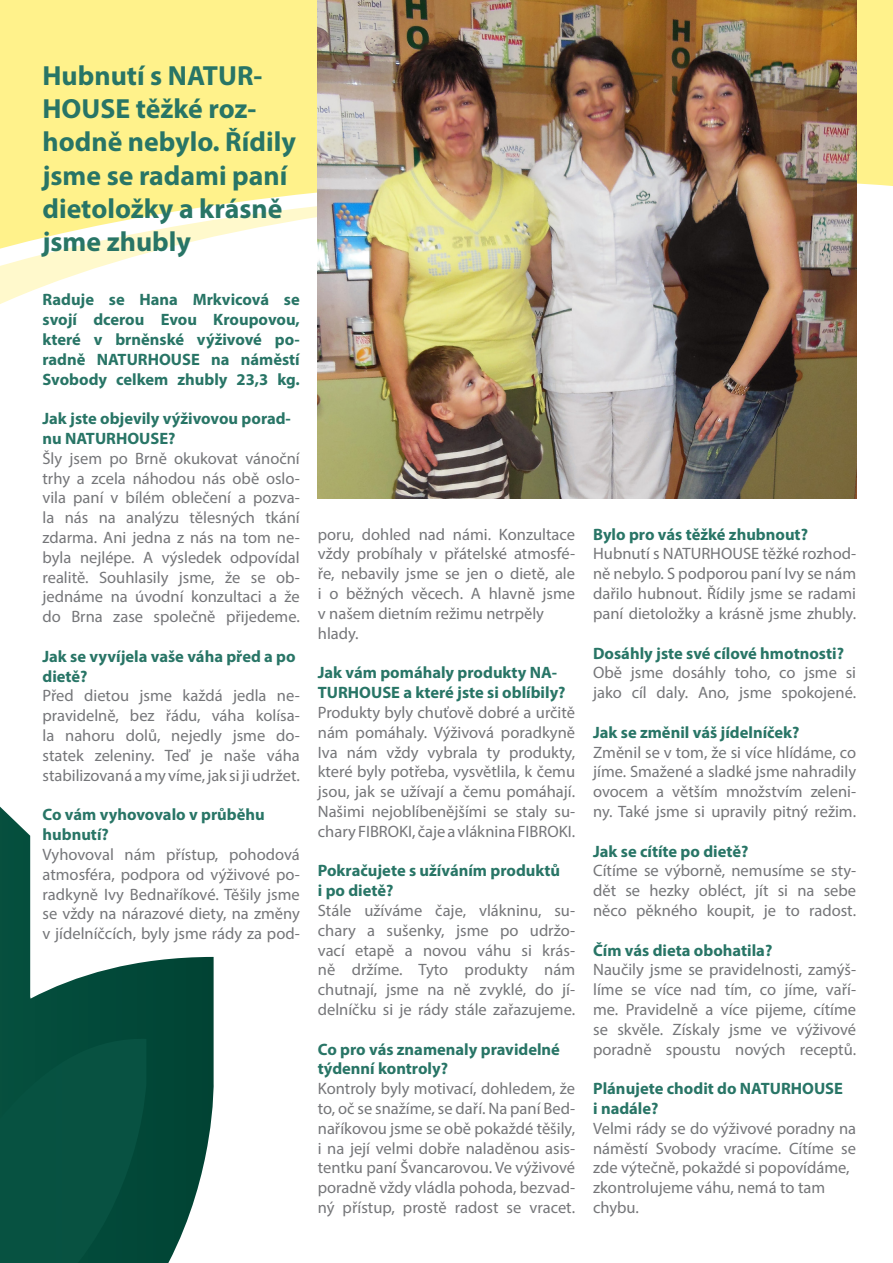
<style>
.page{position:relative;width:893px;height:1263px;background:#fff}
.page>*{position:absolute;margin:0;border:0;box-sizing:border-box;transform-origin:0 0}
.t1{font:700 27.75px/33.3px "Myriad Pro";color:#287566}
.t2{font:16.5px/19.8px "Myriad Pro";color:#757679;text-align:justify}
.t3{font:700 16.5px/19.8px "Myriad Pro";color:#287566}
</style>
<div class="page">
<svg style="left:0;top:807px;width:214px;height:456px"></svg>
<svg style="left:0;top:272px;width:857px;height:42px"></svg>
<svg style="left:0;top:255px;width:857px;height:17px"></svg>
<svg style="left:0;top:0;width:893px;height:255px;background:#fef39b"></svg>
<img style="left:318px;top:0;width:538px;height:499px">
<p class="t1" style="left:43px;top:58px;width:255px">Hubnutí s NATUR-<br>HOUSE těžké roz&shy;hodně nebylo. Řídily jsme se radami paní dietoložky a krásně jsme zhubly</p>
<p class="t3" style="left:43px;top:289px;width:259px;text-align:justify">Raduje se Hana Mrkvicová se svojí dcerou Evou Kroupovou, které v brněnské výživové po&shy;radně NATURHOUSE na náměstí Svobody celkem zhubly 23,3 kg.</p>
<p class="t3" style="left:43px;top:408px;width:250px">Jak jste objevily výživovou porad&shy;nu NATURHOUSE?</p>
<p class="t2" style="left:43px;top:448px;width:259px">Šly jsem po Brně okukovat vánoční trhy a zcela náhodou nás obě oslo&shy;vila paní v bílém oblečení a pozva&shy;la nás na analýzu tělesných tkání zdarma. Ani jedna z nás na tom ne&shy;byla nejlépe. A výsledek odpovídal realitě. Souhlasily jsme, že se ob&shy;jednáme na úvodní konzultaci a že do Brna zase společně přijedeme.</p>
<p class="t3" style="left:43px;top:646px;width:255px">Jak se vyvíjela vaše váha před a po dietě?</p>
<p class="t2" style="left:43px;top:686px;width:259px">Před dietou jsme každá jedla ne&shy;pravidelně, bez řádu, váha kolísa&shy;la nahoru dolů, nejedly jsme do&shy;statek zeleniny. Teď je naše váha stabilizovaná a my víme, jak si ji udržet.</p>
<p class="t3" style="left:43px;top:804px;width:224px">Co vám vyhovovalo v průběhu hubnutí?</p>
<p class="t2" style="left:43px;top:844px;width:259px">Vyhovoval nám přístup, pohodová atmosféra, podpora od výživové po&shy;radkyně Ivy Bednaříkové. Těšily jsme se vždy na nárazové diety, na změny</p>
<p class="t2" style="left:43px;top:923px;width:259px">v jídelníčcích, byly jsme rády za pod-</p>
<p class="t2" style="left:318px;top:524px;width:259px">poru, dohled nad námi. Konzultace vždy probíhaly v přátelské atmosfé&shy;ře, nebavily jsme se jen o dietě, ale</p>
<p class="t2" style="left:318px;top:583px;width:259px">i o běžných věcech. A hlavně jsme</p>
<p class="t2" style="left:318px;top:603px;width:228px">v našem dietním režimu netrpěly hlady.</p>
<p class="t3" style="left:318px;top:662px;width:249px">Jak vám pomáhaly produkty NA-<br>TURHOUSE a které jste si oblíbily?</p>
<p class="t2" style="left:318px;top:702px;width:259px">Produkty byly chuťově dobré a určitě nám pomáhaly. Výživová poradkyně Iva nám vždy vybrala ty produkty, které byly potřeba, vysvětlila, k čemu jsou, jak se užívají a čemu pomáhají.<br>Našimi nejoblíbenějšími se staly su&shy;chary FIBROKI, čaje a vláknina FIBROKI.</p>
<p class="t3" style="left:318px;top:860px;width:244px">Pokračujete s užíváním produktů</p>
<p class="t3" style="left:318px;top:880px;width:77px">i po dietě?</p>
<p class="t2" style="left:318px;top:900px;width:259px">Stále užíváme čaje, vlákninu, su&shy;chary a sušenky, jsme po udržo&shy;vací etapě a novou váhu si krás&shy;ně držíme. Tyto produkty nám chutnají, jsme na ně zvyklé, do jí&shy;delníčku si je rády stále zařazujeme.</p>
<p class="t3" style="left:318px;top:1038px;width:244px">Co pro vás znamenaly pravidelné týdenní kontroly?</p>
<p class="t2" style="left:318px;top:1078px;width:259px">Kontroly byly motivací, dohledem, že to, oč se snažíme, se daří. Na paní Bed&shy;naříkovou jsme se obě pokaždé těšily, i na její velmi dobře naladěnou asis&shy;tentku paní Švancarovou. Ve výživové poradně vždy vládla pohoda, bezvad&shy;ný přístup, prostě radost se vracet.</p>
<p class="t3" style="left:593px;top:524px;width:216px">Bylo pro vás těžké zhubnout?</p>
<p class="t2" style="left:593px;top:544px;width:264px">Hubnutí s NATURHOUSE těžké rozhod&shy;ně nebylo. S podporou paní Ivy se nám dařilo hubnout. Řídily jsme se radami paní dietoložky a krásně jsme zhubly.</p>
<p class="t3" style="left:593px;top:642px;width:252px">Dosáhly jste své cílové hmotnosti?</p>
<p class="t2" style="left:593px;top:663px;width:264px">Obě jsme dosáhly toho, co jsme si jako cíl daly. Ano, jsme spokojené.</p>
<p class="t3" style="left:593px;top:722px;width:208px">Jak se změnil váš jídelníček?</p>
<p class="t2" style="left:593px;top:742px;width:264px">Změnil se v tom, že si více hlídáme, co jíme. Smažené a sladké jsme nahradily ovocem a větším množstvím zeleni&shy;ny. Také jsme si upravily pitný režim.</p>
<p class="t3" style="left:593px;top:840px;width:157px">Jak se cítíte po dietě?</p>
<p class="t2" style="left:593px;top:861px;width:264px">Cítíme se výborně, nemusíme se sty&shy;dět se hezky obléct, jít si na sebe něco pěkného koupit, je to radost.</p>
<p class="t3" style="left:593px;top:939px;width:181px">Čím vás dieta obohatila?</p>
<p class="t2" style="left:593px;top:960px;width:264px">Naučily jsme se pravidelnosti, zamýš&shy;líme se více nad tím, co jíme, vaří&shy;me. Pravidelně a více pijeme, cítíme se skvěle. Získaly jsme ve výživové poradně spoustu nových receptů.</p>
<p class="t3" style="left:593px;top:1078px;width:251px">Plánujete chodit do NATURHOUSE</p>
<p class="t3" style="left:593px;top:1098px;width:67px">i nadále?</p>
<p class="t2" style="left:593px;top:1118px;width:264px">Velmi rády se do výživové poradny na náměstí Svobody vracíme. Cítíme se</p>
<p class="t2" style="left:593px;top:1158px;width:258px;text-align:left">zde výtečně, pokaždé si popovídáme, zkontrolujeme váhu, nemá to tam chybu.</p>
</div>
